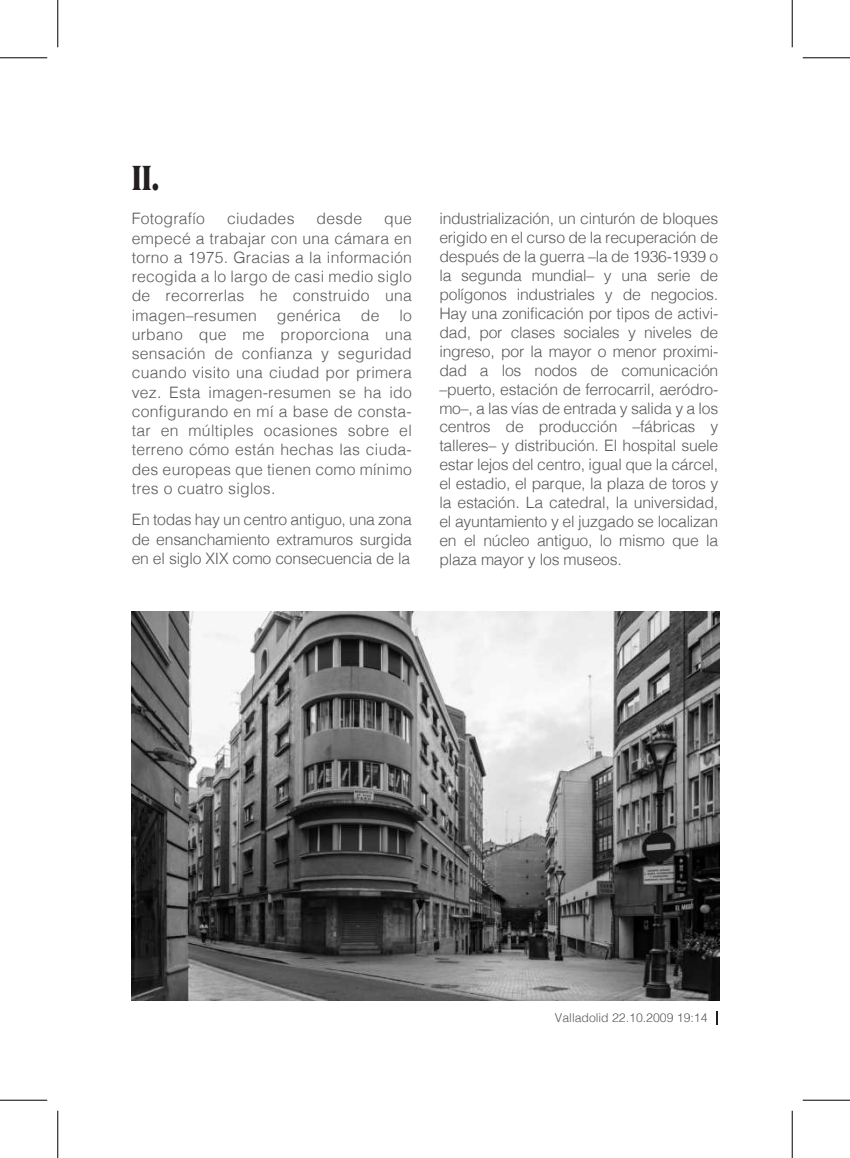
<style>
.page{position:relative;width:850px;height:1158px;background:#fff}
.page>*{position:absolute;margin:0;border:0;box-sizing:border-box;transform-origin:0 0}
.t1{font:900 35px "Berlingske Serif";color:#231f20;scale:.79 1}
.t2{font:300 15.75px/18.9px "Helvetica";letter-spacing:.015em;color:#58595b;text-align:justify}
.t3{font:300 12.25px "Helvetica";color:#58595b}
</style>
<div class="page">
<img style="left:132px;top:611px;width:587px;height:389px">
<svg style="left:716px;top:1011px;width:2px;height:13px"></svg>
<hr style="left:0;top:57px;width:47px;height:1px;background:#000">
<hr style="left:802px;top:57px;width:48px;height:1px;background:#000">
<hr style="left:0;top:1099px;width:47px;height:1px;background:#000">
<hr style="left:802px;top:1099px;width:48px;height:1px;background:#000">
<hr style="left:57px;top:0;width:1px;height:47px;background:#000">
<hr style="left:57px;top:1110px;width:1px;height:47px;background:#000">
<hr style="left:792px;top:0;width:1px;height:47px;background:#000">
<hr style="left:792px;top:1110px;width:1px;height:47px;background:#000">
<h1 class="t1" style="left:132px;top:157px;width:36px">II.</h1>
<p class="t2" style="left:132px;top:211px;width:75px">FotografÌo</p>
<p class="t2" style="left:227px;top:211px;width:69px">ciudades</p>
<p class="t2" style="left:316px;top:211px;width:47px">desde</p>
<p class="t2" style="left:132px;top:210px;width:282px;text-indent:252px">que empecÈ a trabajar con una c·mara en torno a 1975. Gracias a la informaciÛn recogida a lo largo de casi medio siglo de recorrerlas he construido una imagenñresumen</p>
<p class="t2" style="left:132px;top:307px;width:282px;text-indent:268px">lo urbano que me proporciona una sensaciÛn de confianza y seguridad cuando visito una ciudad por primera vez. Esta imagen-resumen se ha ido configurando en mÌ a base de consta&shy;tar en m˙ltiples ocasiones sobre el terreno cÛmo est·n hechas las ciuda&shy;des europeas que tienen como mÌnimo tres o cuatro siglos.</p>
<p class="t2" style="left:132px;top:511px;width:282px">En todas hay un centro antiguo, una zona de ensanchamiento extramuros surgida en el siglo XIX como consecuencia de la</p>
<p class="t2" style="left:277px;top:307px;width:66px">genÈrica</p>
<p class="t2" style="left:361px;top:307px;width:20px">de</p>
<p class="t2" style="left:439px;top:211px;width:280px">industrializaciÛn, un cinturÛn de bloques erigido en el curso de la recuperaciÛn de despuÈs de la guerra ñla de 1936-1939 o la segunda mundialñ y una serie de polÌgonos industriales y de negocios.<br>Hay una zonificaciÛn por tipos de activi&shy;dad, por clases sociales y niveles de ingreso, por la mayor o menor proximi&shy;dad a los nodos de comunicaciÛn ñpuerto, estaciÛn de ferrocarril, aerÛdro&shy;moñ, a las vÌas de entrada y salida y a los centros de producciÛn ñf·bricas y talleresñ y distribuciÛn. El hospital suele estar lejos del centro, igual que la c·rcel, el estadio, el parque, la plaza de toros y la estaciÛn. La catedral, la universidad, el ayuntamiento y el juzgado se localizan en el n˙cleo antiguo, lo mismo que la plaza mayor y los museos.</p>
<p class="t3" style="left:555px;top:1013px;width:154px">Valladolid 22.10.2009 19:14</p>
</div>
